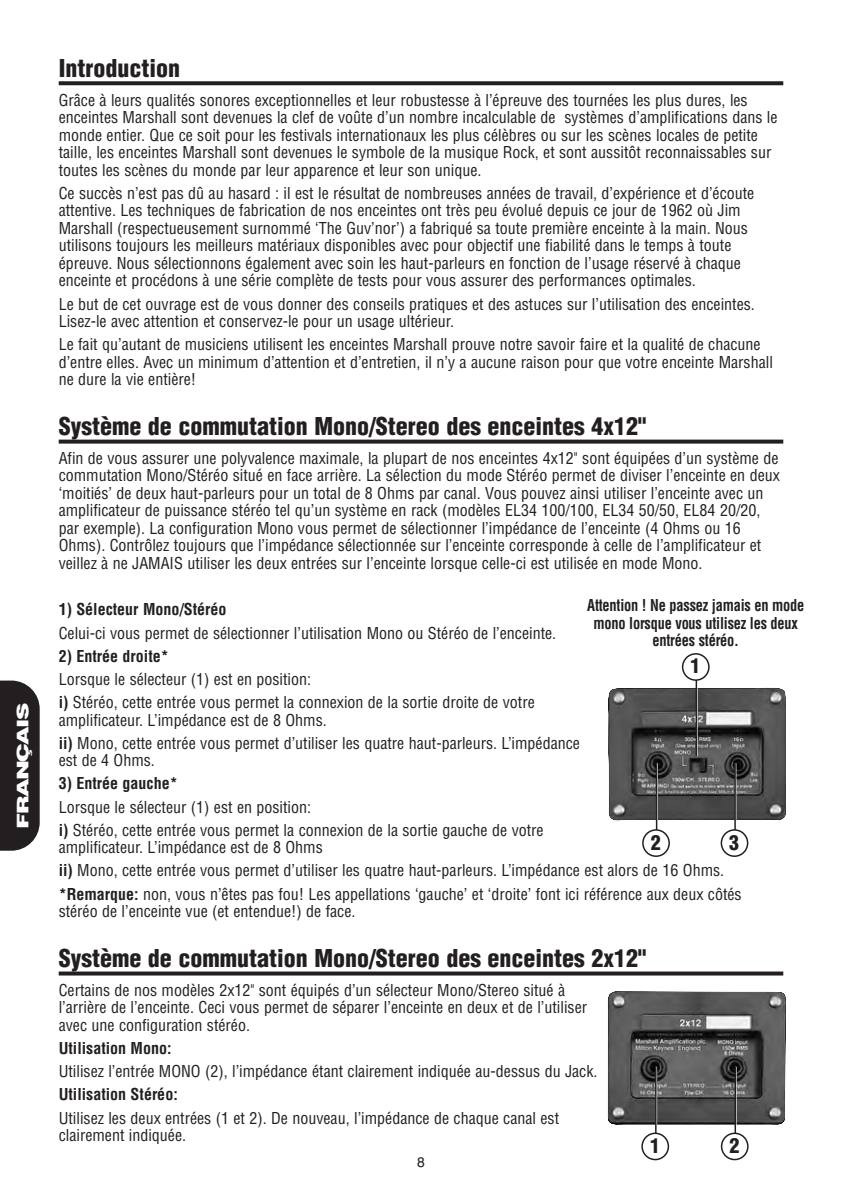
<style>
.page{position:relative;width:842px;height:1191px;background:#fff}
.page>*{position:absolute;margin:0;border:0;box-sizing:border-box;transform-origin:0 0}
.t1{font:900 condensed 24px "Helvetica";color:#231f20}
.t2{font:900 condensed 20px "Helvetica";color:#231f20}
.t3{font:condensed 16px/17.6px "Helvetica";color:#231f20}
.t4{font:700 condensed 16px "Helvetica";color:#231f20}
.t5{font:700 condensed 16px/17.6px "Helvetica";color:#231f20;text-align:center;scale:.9 1}
.t6{font:900 16px "Helvetica";letter-spacing:-.065em;color:#fff;scale:1.5 1}
.t7{font:14px "Helvetica";color:#231f20}
.s1{font-weight:700}
</style>
<div class="page">
<svg style="left:59px;top:81px;width:724px;height:4px;background:#312d2e"></svg>
<svg style="left:59px;top:439px;width:724px;height:4px;background:#444041"></svg>
<svg style="left:59px;top:971px;width:724px;height:4px;background:#403c3d"></svg>
<svg style="left:0;top:680px;width:40px;height:170px;background:#302c2d"></svg>
<img style="left:607px;top:991px;width:179px;height:134px">
<hr style="left:735px;top:1066px;width:2px;height:67px;background:#fff">
<hr style="left:734px;top:1066px;width:2px;height:67px;background:#231f20">
<svg style="left:721px;top:1132px;width:27px;height:28px"></svg>
<hr style="left:656px;top:1066px;width:1px;height:67px;background:#fff">
<hr style="left:655px;top:1066px;width:1px;height:67px;background:#231f20">
<svg style="left:641px;top:1132px;width:28px;height:28px"></svg>
<img style="left:608px;top:687px;width:178px;height:134px">
<hr style="left:734px;top:763px;width:2px;height:67px;background:#231f20">
<svg style="left:721px;top:829px;width:27px;height:28px"></svg>
<hr style="left:656px;top:763px;width:2px;height:67px;background:#fff">
<hr style="left:656px;top:763px;width:1px;height:67px;background:#231f20">
<svg style="left:642px;top:829px;width:28px;height:28px"></svg>
<hr style="left:696px;top:679px;width:2px;height:77px;background:#fff">
<hr style="left:696px;top:679px;width:1px;height:77px;background:#231f20">
<svg style="left:682px;top:653px;width:28px;height:28px"></svg>
<p class="t6" style="left:14px;top:828px;width:86px;rotate:-90deg">FRANÇAIS</p>
<h1 class="t1" style="left:59px;top:54px;width:123px">Introduction</h1>
<p class="t3" style="left:59px;top:91px;width:720px">Grâce à leurs qualités sonores exceptionnelles et leur robustesse à l’épreuve des tournées les plus dures, les enceintes Marshall sont devenues la clef de voûte d’un nombre incalculable de systèmes d’amplifications dans le monde entier. Que ce soit pour les festivals internationaux les plus célèbres ou sur les scènes locales de petite taille, les enceintes Marshall sont devenues le symbole de la musique Rock, et sont aussitôt reconnaissables sur toutes les scènes du monde par leur apparence et leur son unique.</p>
<p class="t3" style="left:59px;top:184px;width:697px">Ce succès n’est pas dû au hasard : il est le résultat de nombreuses années de travail, d’expérience et d’écoute attentive. Les techniques de fabrication de nos enceintes ont très peu évolué depuis ce jour de 1962 où Jim Marshall (respectueusement surnommé ‘The Guv’nor’) a fabriqué sa toute première enceinte à la main. Nous utilisons toujours les meilleurs matériaux disponibles avec pour objectif une fiabilité dans le temps à toute épreuve. Nous sélectionnons également avec soin les haut-parleurs en fonction de l’usage réservé à chaque enceinte et procédons à une série complète de tests pour vous assurer des performances optimales.</p>
<p class="t3" style="left:59px;top:295px;width:698px">Le but de cet ouvrage est de vous donner des conseils pratiques et des astuces sur l’utilisation des enceintes.<br>Lisez-le avec attention et conservez-le pour un usage ultérieur.</p>
<p class="t3" style="left:59px;top:336px;width:716px">Le fait qu’autant de musiciens utilisent les enceintes Marshall prouve notre savoir faire et la qualité de chacune d’entre elles. Avec un minimum d’attention et d’entretien, il n’y a aucune raison pour que votre enceinte Marshall ne dure la vie entière!</p>
<h1 class="t1" style="left:59px;top:413px;width:589px">Système de commutation Mono/Stereo des enceintes 4x12"</h1>
<p class="t3" style="left:59px;top:449px;width:723px">Afin de vous assurer une polyvalence maximale, la plupart de nos enceintes 4x12" sont équipées d’un système de commutation Mono/Stéréo situé en face arrière. La sélection du mode Stéréo permet de diviser l’enceinte en deux ‘moitiés’ de deux haut-parleurs pour un total de 8 Ohms par canal. Vous pouvez ainsi utiliser l’enceinte avec un amplificateur de puissance stéréo tel qu’un système en rack (modèles EL34 100/100, EL34 50/50, EL84 20/20, par exemple). La configuration Mono vous permet de sélectionner l’impédance de l’enceinte (4 Ohms ou 16<br>Ohms). Contrôlez toujours que l’impédance sélectionnée sur l’enceinte corresponde à celle de l’amplificateur et veillez à ne JAMAIS utiliser les deux entrées sur l’enceinte lorsque celle-ci est utilisée en mode Mono.</p>
<p class="t4" style="left:59px;top:600px;width:169px">1) Sélecteur Mono/Stéréo</p>
<p class="t3" style="left:59px;top:624px;width:499px">Celui-ci vous permet de sélectionner l’utilisation Mono ou Stéréo de l’enceinte.</p>
<p class="t4" style="left:59px;top:647px;width:112px">2) Entrée droite*</p>
<p class="t3" style="left:59px;top:667px;width:478px;line-height:23.2px">Lorsque le sélecteur (1) est en position:<br><span class="s1">i)</span> Stéréo, cette entrée vous permet la connexion de la sortie droite de votre</p>
<p class="t3" style="left:59px;top:708px;width:523px;line-height:23.2px">amplificateur. L’impédance est de 8 Ohms.<br><span class="s1">ii)</span> Mono, cette entrée vous permet d’utiliser les quatre haut-parleurs. L’impédance</p>
<p class="t3" style="left:59px;top:752px;width:98px">est de 4 Ohms.</p>
<p class="t4" style="left:59px;top:774px;width:120px">3) Entrée gauche*</p>
<p class="t3" style="left:59px;top:795px;width:486px;line-height:23.2px">Lorsque le sélecteur (1) est en position:<br><span class="s1">i)</span> Stéréo, cette entrée vous permet la connexion de la sortie gauche de votre</p>
<p class="t3" style="left:59px;top:836px;width:684px;line-height:23.2px">amplificateur. L’impédance est de 8 Ohms<br><span class="s1">ii)</span> Mono, cette entrée vous permet d’utiliser les quatre haut-parleurs. L’impédance est alors de 16 Ohms. <span class="s1">*Remarque:</span> non, vous n’êtes pas fou! Les appellations ‘gauche’ et ‘droite’ font ici référence aux deux côtés</p>
<p class="t3" style="left:59px;top:902px;width:298px">stéréo de l’enceinte vue (et entendue!) de face.</p>
<h1 class="t1" style="left:59px;top:944px;width:589px">Système de commutation Mono/Stereo des enceintes 2x12"</h1>
<p class="t3" style="left:59px;top:981px;width:530px">Certains de nos modèles 2x12" sont équipés d’un sélecteur Mono/Stereo situé à l’arrière de l’enceinte. Ceci vous permet de séparer l’enceinte en deux et de l’utiliser avec une configuration stéréo.</p>
<p class="t4" style="left:59px;top:1039px;width:114px">Utilisation Mono:</p>
<p class="t3" style="left:59px;top:1062px;width:540px">Utilisez l’entrée MONO (2), l’impédance étant clairement indiquée au-dessus du Jack.</p>
<p class="t4" style="left:59px;top:1085px;width:121px">Utilisation Stéréo:</p>
<p class="t3" style="left:59px;top:1109px;width:502px">Utilisez les deux entrées (1 et 2). De nouveau, l’impédance de chaque canal est clairement indiquée.</p>
<p class="t5" style="left:587px;top:597px;width:243px">Attention ! Ne passez jamais en mode mono lorsque vous utilisez les deux entrées stéréo.</p>
<p class="t2" style="left:691px;top:655px;width:11px">1</p>
<p class="t2" style="left:651px;top:831px;width:11px">2</p>
<p class="t2" style="left:729px;top:831px;width:11px">3</p>
<p class="t2" style="left:650px;top:1134px;width:11px">1</p>
<p class="t2" style="left:729px;top:1134px;width:11px">2</p>
<p class="t7" style="left:417px;top:1154px;width:9px">8</p>
</div>
